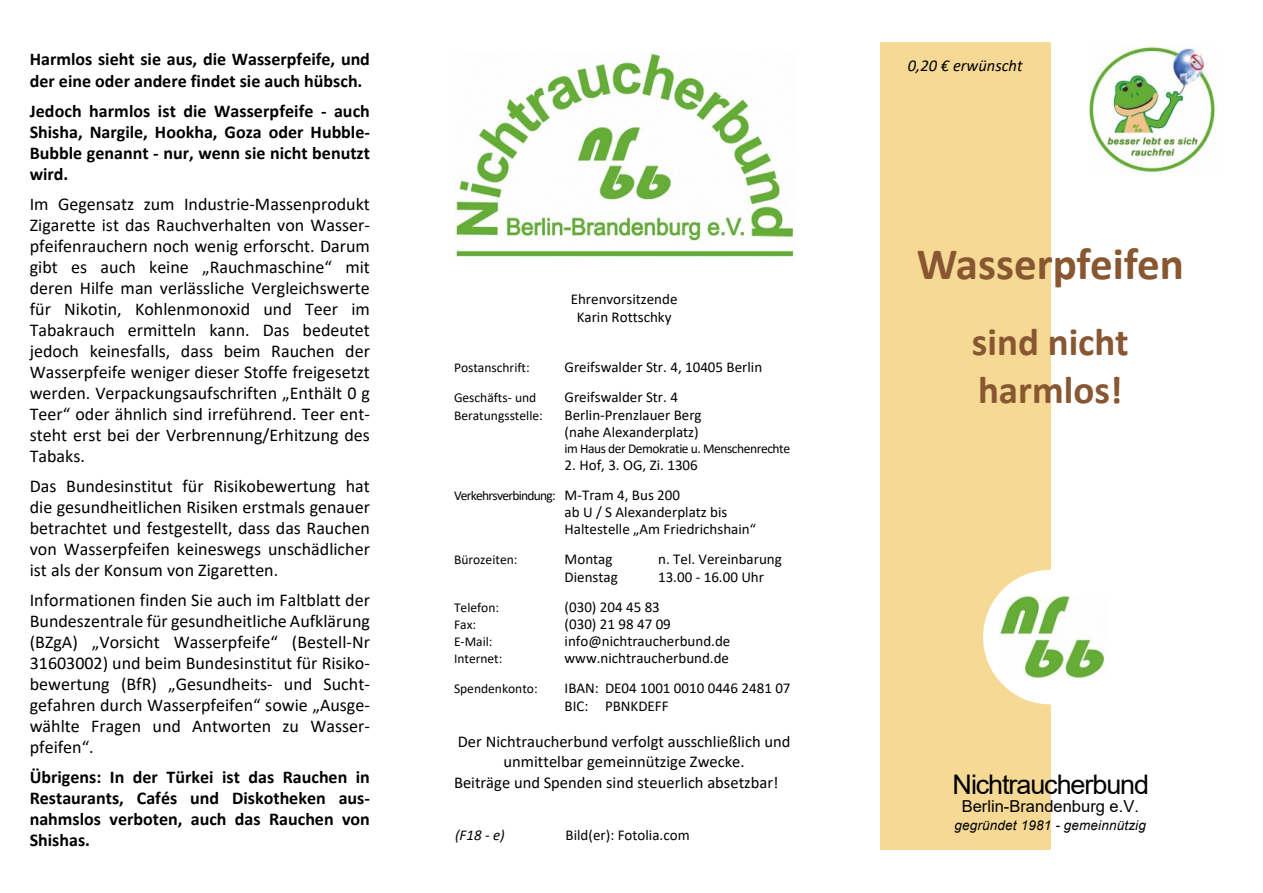
<style>
.page{position:relative;width:1263px;height:893px;background:#fff}
.page>*{position:absolute;margin:0;border:0;box-sizing:border-box;transform-origin:0 0}
.t1{font:700 45px "Calibri";color:#885732}
.t2{font:700 39px/47.7px "Calibri";color:#885732}
.t3{font:27px "Arial";letter-spacing:-.04em;color:#000}
.t4{font:18px/21px "Calibri";color:#000;text-align:justify}
.t5{font:700 18px/21px "Calibri";color:#000;text-align:justify}
.t6{font:16.5px "Calibri";color:#000}
.t7{font:16.5px "Arial";color:#000}
.t8{font:italic 16.5px "Calibri";color:#000}
.t9{font:15px/17.2px "Calibri";color:#000}
.t10{font:italic 15px "Calibri";color:#000}
.t11{font:13.5px "Calibri";color:#000}
.t12{font:13.5px "Calibri";letter-spacing:-.035em;color:#000}
.t13{font:13.5px "Calibri";letter-spacing:-.055em;color:#000}
.t14{font:italic 13.5px "Arial";letter-spacing:.01em;color:#000}
.s1{font-size:15px}
</style>
<div class="page">
<div style="left:880px;top:43px;width:170px;height:807px;background:#f5d994"></div>
<div style="left:983px;top:570px;width:135px;height:134px;background:#fff;border-radius:50%"></div>
<img style="left:999px;top:595px;width:106px;height:83px">
<img style="left:1089px;top:47px;width:127px;height:126px">
<img style="left:454px;top:51px;width:340px;height:206px">
<p class="t5" style="left:30px;top:49px;width:342px;line-height:22px">Harmlos sieht sie aus, die Wasserpfeife, und der eine oder andere findet sie auch hübsch.</p>
<p class="t5" style="left:30px;top:102px;width:342px">Jedoch harmlos ist die Wasserpfeife - auch Shisha, Nargile, Hookha, Goza oder Hubble-Bubble genannt - nur, wenn sie nicht benutzt wird.</p>
<p class="t4" style="left:30px;top:195px;width:342px">Im Gegensatz zum Industrie-Massenprodukt Zigarette ist das Rauchverhalten von Wasser&shy;pfeifenrauchern noch wenig erforscht. Darum gibt es auch keine „Rauchmaschine“ mit deren Hilfe man verlässliche Vergleichswerte für Nikotin, Kohlenmonoxid und Teer im Tabakrauch ermitteln kann. Das bedeutet jedoch keinesfalls, dass beim Rauchen der Wasserpfeife weniger dieser Stoffe freigesetzt werden. Verpackungsaufschriften „Enthält 0 g Teer“ oder ähnlich sind irreführend. Teer ent&shy;steht erst bei der Verbrennung/Erhitzung des Tabaks.</p>
<p class="t4" style="left:30px;top:477px;width:342px">Das Bundesinstitut für Risikobewertung hat die gesundheitlichen Risiken erstmals genauer betrachtet und festgestellt, dass das Rauchen von Wasserpfeifen keineswegs unschädlicher ist als der Konsum von Zigaretten.</p>
<p class="t4" style="left:30px;top:591px;width:342px">Informationen finden Sie auch im Faltblatt der Bundeszentrale für gesundheitliche Aufklärung (BZgA) „Vorsicht Wasserpfeife“ (Bestell-Nr 31603002) und beim Bundesinstitut für Risiko&shy;bewertung (BfR) „Gesundheits- und Sucht&shy;gefahren durch Wasserpfeifen“ sowie „Ausge&shy;wählte Fragen und Antworten zu Wasser&shy;pfeifen“.</p>
<p class="t5" style="left:30px;top:768px;width:342px">Übrigens: In der Türkei ist das Rauchen in Restaurants, Cafés und Diskotheken aus&shy;nahmslos verboten, auch das Rauchen von Shishas.</p>
<p class="t9" style="left:571px;top:291px;width:108px;line-height:18.3px;text-align:center">Ehrenvorsitzende<br>Karin Rottschky</p>
<p class="t11" style="left:454px;top:362px;width:77px">Postanschrift:</p>
<p class="t9" style="left:565px;top:360px;width:199px">Greifswalder Str. 4, 10405 Berlin</p>
<p class="t11" style="left:454px;top:392px;width:84px">Geschäfts- und</p>
<p class="t9" style="left:565px;top:390px;width:115px">Greifswalder Str. 4</p>
<p class="t11" style="left:454px;top:410px;width:90px">Beratungsstelle:</p>
<p class="t9" style="left:565px;top:407px;width:139px">Berlin-Prenzlauer Berg (nahe Alexanderplatz)</p>
<p class="t12" style="left:565px;top:443px;width:227px">im Haus der Demokratie u. Menschenrechte</p>
<p class="t9" style="left:565px;top:457px;width:135px">2. Hof, 3. OG, Zi. 1306</p>
<p class="t13" style="left:454px;top:490px;width:228px">Verkehrsverbindung: <span class="s1">M-Tram 4, Bus 200</span></p>
<p class="t9" style="left:565px;top:505px;width:193px">ab U / S Alexanderplatz bis<br>Haltestelle „Am Friedrichshain“</p>
<p class="t11" style="left:454px;top:554px;width:65px">Bürozeiten:</p>
<p class="t9" style="left:565px;top:552px;width:49px">Montag</p>
<p class="t9" style="left:658px;top:552px;width:125px">n. Tel. Vereinbarung</p>
<p class="t9" style="left:565px;top:569px;width:55px">Dienstag</p>
<p class="t9" style="left:658px;top:569px;width:107px">13.00 - 16.00 Uhr</p>
<p class="t11" style="left:454px;top:601px;width:47px">Telefon:</p>
<p class="t9" style="left:565px;top:599px;width:97px">(030) 204 45 83</p>
<p class="t11" style="left:454px;top:619px;width:24px">Fax:</p>
<p class="t9" style="left:565px;top:616px;width:108px">(030) 21 98 47 09</p>
<p class="t11" style="left:454px;top:636px;width:40px">E-Mail:</p>
<p class="t9" style="left:565px;top:634px;width:167px">info@nichtraucherbund.de</p>
<p class="t11" style="left:454px;top:653px;width:50px">Internet:</p>
<p class="t9" style="left:565px;top:651px;width:166px">www.nichtraucherbund.de</p>
<p class="t11" style="left:454px;top:683px;width:85px">Spendenkonto:</p>
<p class="t9" style="left:565px;top:681px;width:227px">IBAN: DE04 1001 0010 0446 2481 07<br>BIC: PBNKDEFF</p>
<p class="t6" style="left:458px;top:735px;width:334px">Der Nichtraucherbund verfolgt ausschließlich und</p>
<p class="t6" style="left:504px;top:755px;width:242px">unmittelbar gemeinnützige Zwecke.</p>
<p class="t6" style="left:454px;top:775px;width:326px">Beiträge und Spenden sind steuerlich absetzbar!</p>
<p class="t10" style="left:455px;top:829px;width:51px">(F18 - e)</p>
<p class="t9" style="left:566px;top:828px;width:126px">Bild(er): Fotolia.com</p>
<p class="t8" style="left:908px;top:59px;width:116px">0,20 € erwünscht</p>
<h1 class="t1" style="left:917px;top:245px;width:269px">Wasserpfeifen</h1>
<h2 class="t2" style="left:972px;top:322px;width:158px">sind nicht harmlos!</h2>
<h3 class="t3" style="left:952px;top:774px;width:198px">Nichtraucherbund</h3>
<p class="t7" style="left:962px;top:800px;width:179px">Berlin-Brandenburg e.V.</p>
<p class="t14" style="left:954px;top:820px;width:193px">gegründet 1981 - gemeinnützig</p>
</div>
